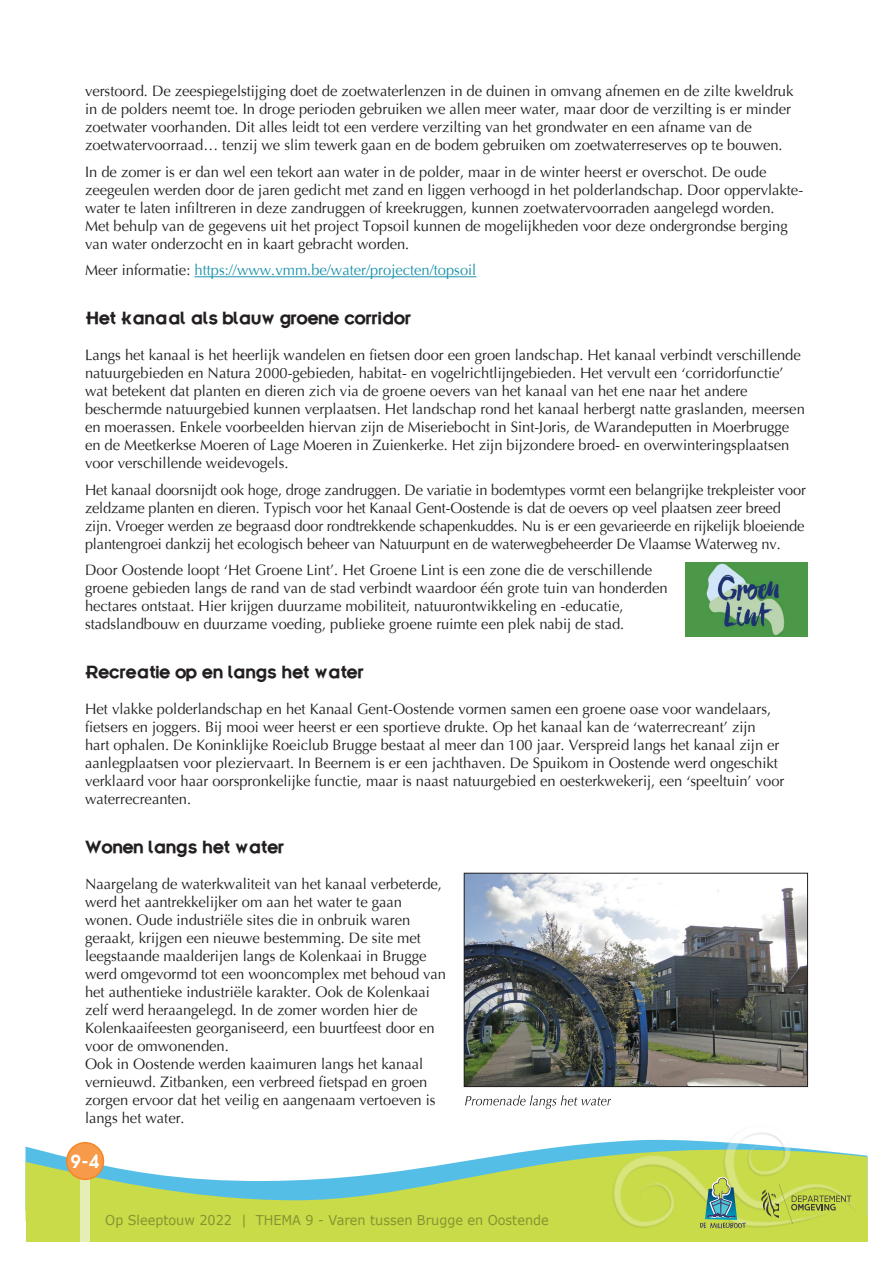
<style>
.page{position:relative;width:893px;height:1263px;background:#fff}
.page>*{position:absolute;margin:0;border:0;box-sizing:border-box;transform-origin:0 0}
.tekst_titel{font:700 18.75px "Kernel SSK";color:#231f20}
.t1{font:600 18px "Trendex SSK";color:#fff}
.tekst{font:15px/18px "Optima";color:#231f20}
.tekst-2{font:15px "Optima";color:#1d93ac}
.t2{font:13.5px "Verdana";color:#85942f;scale:.95 1}
.s1{color:#231f20}
</style>
<div class="page">
<svg style="left:26px;top:1143px;width:841px;height:74px"></svg>
<div style="left:26px;top:1217px;width:841px;height:25px;background:#c9db49"></div>
<img style="left:604px;top:1133px;width:257px;height:96px">
<div style="left:80px;top:1174px;width:10px;height:68px;background:#e6eeb7"></div>
<div style="left:67px;top:1143px;width:37px;height:36px;background:#f79b4a;border-radius:50%"></div>
<div style="left:66px;top:1142px;width:38px;height:38px;border:1px solid #f58522;border-radius:50%"></div>
<svg style="left:700px;top:1177px;width:46px;height:51px;background:#93b775"></svg>
<svg style="left:761px;top:1184px;width:90px;height:40px;background:#b9c84d"></svg>
<hr style="left:194px;top:276px;width:282px;height:1px;background:#1d93ac">
<img style="left:466px;top:875px;width:340px;height:210px">
<div style="left:464px;top:873px;width:344px;height:214px;border:1px solid #231f20"></div>
<svg style="left:465px;top:1095px;width:146px;height:14px"></svg>
<img style="left:686px;top:562px;width:122px;height:75px">
<p class="tekst" style="left:85px;top:82px;width:710px">verstoord. De zeespiegelstijging doet de zoetwaterlenzen in de duinen in omvang afnemen en de zilte kweldruk in de polders neemt toe. In droge perioden gebruiken we allen meer water, maar door de verzilting is er minder zoetwater voorhanden. Dit alles leidt tot een verdere verzilting van het grondwater en een afname van de zoetwatervoorraad… tenzij we slim tewerk gaan en de bodem gebruiken om zoetwaterreserves op te bouwen.</p>
<p class="tekst" style="left:85px;top:163px;width:720px">In de zomer is er dan wel een tekort aan water in de polder, maar in de winter heerst er overschot. De oude zeegeulen werden door de jaren gedicht met zand en liggen verhoogd in het polderlandschap. Door oppervlakte&shy;water te laten infiltreren in deze zandruggen of kreekruggen, kunnen zoetwatervoorraden aangelegd worden.<br>Met behulp van de gegevens uit het project Topsoil kunnen de mogelijkheden voor deze ondergrondse berging van water onderzocht en in kaart gebracht worden.</p>
<p class="tekst-2" style="left:85px;top:262px;width:393px"><span class="s1">Meer informatie:</span> https://www.vmm.be/water/projecten/topsoil</p>
<p class="tekst_titel" style="left:85px;top:308px;width:327px">Het kanaal als blauw groene corridor</p>
<p class="tekst" style="left:85px;top:346px;width:721px">Langs het kanaal is het heerlijk wandelen en fietsen door een groen landschap. Het kanaal verbindt verschillende natuurgebieden en Natura 2000-gebieden, habitat- en vogelrichtlijngebieden. Het vervult een ‘corridorfunctie’ wat betekent dat planten en dieren zich via de groene oevers van het kanaal van het ene naar het andere beschermde natuurgebied kunnen verplaatsen. Het landschap rond het kanaal herbergt natte graslanden, meersen en moerassen. Enkele voorbeelden hiervan zijn de Miseriebocht in Sint-Joris, de Warandeputten in Moerbrugge en de Meetkerkse Moeren of Lage Moeren in Zuienkerke. Het zijn bijzondere broed- en overwinteringsplaatsen voor verschillende weidevogels.</p>
<p class="tekst" style="left:85px;top:481px;width:722px">Het kanaal doorsnijdt ook hoge, droge zandruggen. De variatie in bodemtypes vormt een belangrijke trekpleister voor zeldzame planten en dieren. Typisch voor het Kanaal Gent-Oostende is dat de oevers op veel plaatsen zeer breed zijn. Vroeger werden ze begraasd door rondtrekkende schapenkuddes. Nu is er een gevarieerde en rijkelijk bloeiende plantengroei dankzij het ecologisch beheer van Natuurpunt en de waterwegbeheerder De Vlaamse Waterweg nv.</p>
<p class="tekst" style="left:85px;top:561px;width:584px">Door Oostende loopt ‘Het Groene Lint’. Het Groene Lint is een zone die de verschillende groene gebieden langs de rand van de stad verbindt waardoor één grote tuin van honderden hectares ontstaat. Hier krijgen duurzame mobiliteit, natuurontwikkeling en -educatie, stadslandbouw en duurzame voeding, publieke groene ruimte een plek nabij de stad.</p>
<p class="tekst_titel" style="left:85px;top:662px;width:280px">Recreatie op en langs het water</p>
<p class="tekst" style="left:85px;top:700px;width:701px">Het vlakke polderlandschap en het Kanaal Gent-Oostende vormen samen een groene oase voor wandelaars, fietsers en joggers. Bij mooi weer heerst er een sportieve drukte. Op het kanaal kan de ‘waterrecreant’ zijn<br>hart ophalen. De Koninklijke Roeiclub Brugge bestaat al meer dan 100 jaar. Verspreid langs het kanaal zijn er aanlegplaatsen voor pleziervaart. In Beernem is er een jachthaven. De Spuikom in Oostende werd ongeschikt verklaard voor haar oorspronkelijke functie, maar is naast natuurgebied en oesterkwekerij, een ‘speeltuin’ voor waterrecreanten.</p>
<p class="tekst_titel" style="left:85px;top:837px;width:201px">Wonen langs het water</p>
<p class="tekst" style="left:85px;top:875px;width:363px">Naargelang de waterkwaliteit van het kanaal verbeterde, werd het aantrekkelijker om aan het water te gaan wonen. Oude industriële sites die in onbruik waren geraakt, krijgen een nieuwe bestemming. De site met leegstaande maalderijen langs de Kolenkaai in Brugge werd omgevormd tot een wooncomplex met behoud van het authentieke industriële karakter. Ook de Kolenkaai zelf werd heraangelegd. In de zomer worden hier de Kolenkaaifeesten georganiseerd, een buurtfeest door en voor de omwonenden.</p>
<p class="tekst" style="left:85px;top:1055px;width:352px">Ook in Oostende werden kaaimuren langs het kanaal vernieuwd. Zitbanken, een verbreed fietspad en groen zorgen ervoor dat het veilig en aangenaam vertoeven is langs het water.</p>
<p class="t1" style="left:71px;top:1150px;width:30px">9-4</p>
<p class="t2" style="left:105px;top:1211px;width:468px">Op Sleeptouw 2022 | THEMA 9 - Varen tussen Brugge en Oostende</p>
</div>
